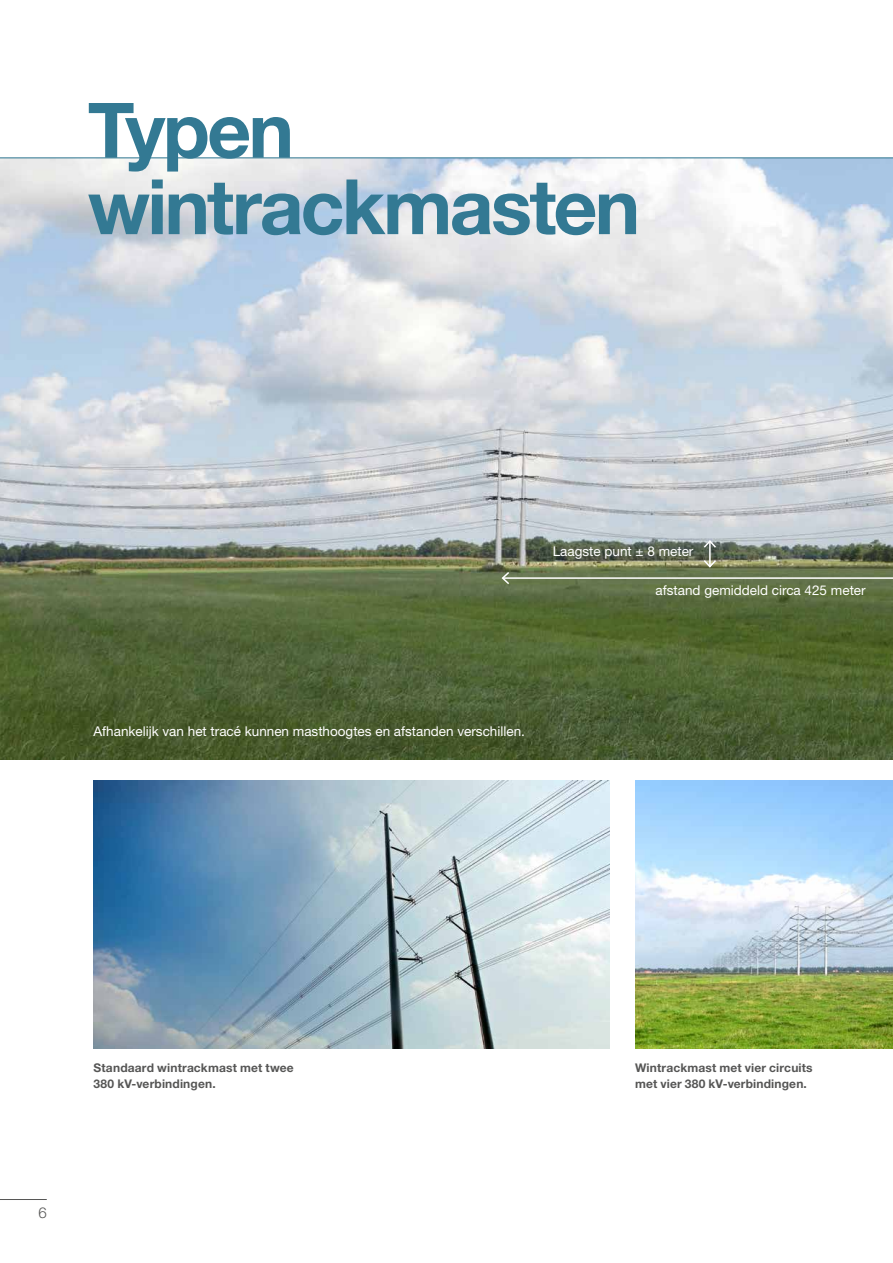
<style>
.page{position:relative;width:893px;height:1263px;background:#fff}
.page>*{position:absolute;margin:0;border:0;box-sizing:border-box;transform-origin:0 0}
.t1{font:700 76.5px/76.5px "Helvetica Neue LT";letter-spacing:-.035em;color:#337993}
.t2{font:300 15px "Helvetica Neue LT";color:#565655}
.t3{font:13.5px "Helvetica Neue LT";color:#fff}
.t4{font:700 12px/15.8px "Helvetica Neue LT";letter-spacing:.015em;color:#565655}
</style>
<div class="page">
<img style="left:0;top:158px;width:893px;height:601px">
<img style="left:94px;top:780px;width:515px;height:268px">
<img style="left:635px;top:780px;width:258px;height:268px">
<hr style="left:709px;top:541px;width:2px;height:26px;background:#fff">
<svg style="left:702px;top:558px;width:16px;height:11px"></svg>
<svg style="left:702px;top:539px;width:16px;height:10px"></svg>
<hr style="left:503px;top:577px;width:390px;height:2px;background:#fff">
<svg style="left:500px;top:570px;width:11px;height:16px"></svg>
<hr style="left:0;top:157px;width:893px;height:1px;background:#337993">
<hr style="left:0;top:1199px;width:47px;height:1px;background:#565655">
<h1 class="t1" style="left:88px;top:90px;width:554px">Typen wintrackmasten</h1>
<p class="t3" style="left:553px;top:543px;width:142px">Laagste punt ± 8 meter</p>
<p class="t3" style="left:656px;top:582px;width:212px">afstand gemiddeld circa 425 meter</p>
<p class="t3" style="left:94px;top:723px;width:433px">Afhankelijk van het tracé kunnen masthoogtes en afstanden verschillen.</p>
<p class="t2" style="left:38px;top:1204px;width:10px">6</p>
<p class="t4" style="left:94px;top:1059px;width:202px">Standaard wintrackmast met twee<br>380 kV-verbindingen.</p>
<p class="t4" style="left:635px;top:1059px;width:179px">Wintrackmast met vier circuits met vier 380 kV-verbindingen.</p>
</div>
